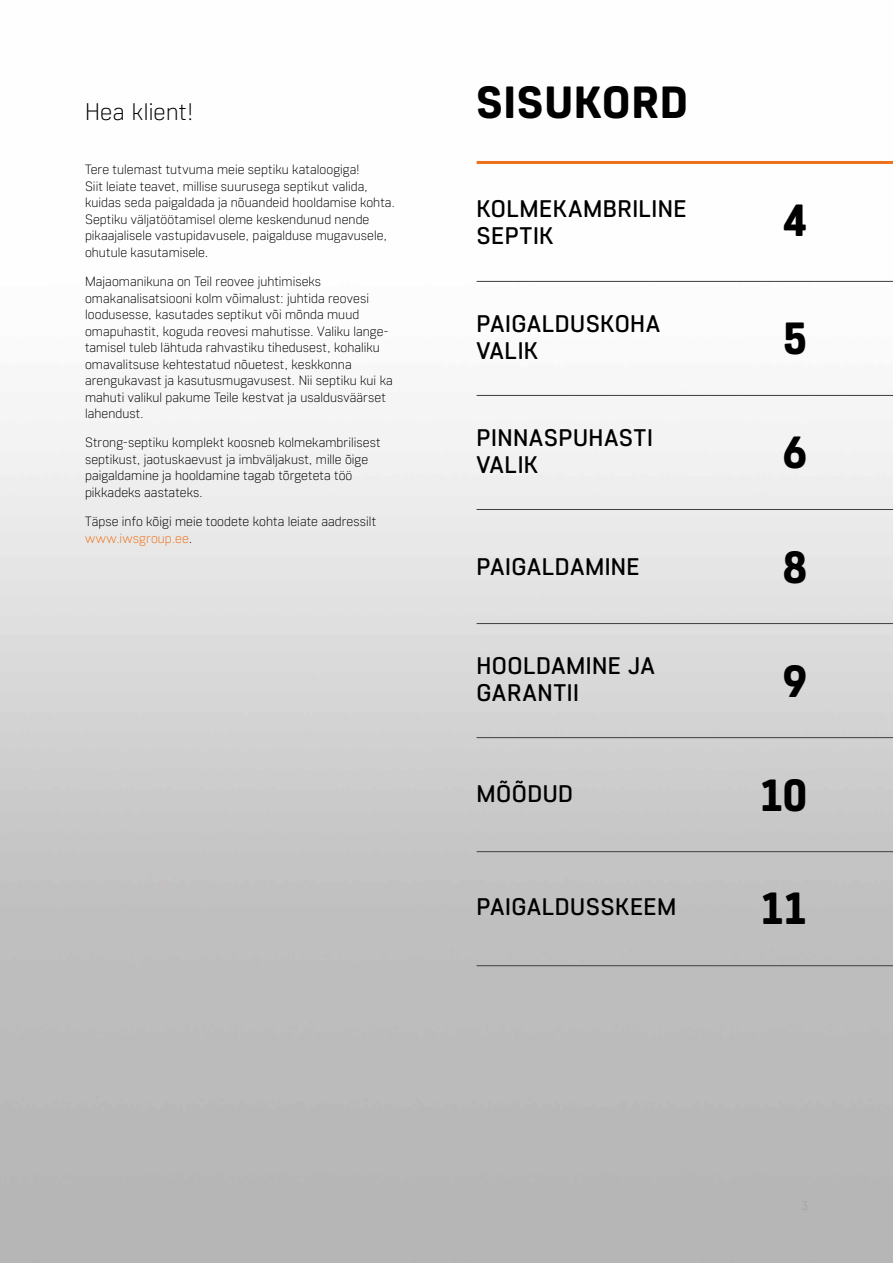
<style>
.page{position:relative;width:893px;height:1263px;background:#fff}
.page>*{position:absolute;margin:0;border:0;box-sizing:border-box;transform-origin:0 0}
.t1{font:800 45px "Core Sans R65";letter-spacing:.015em;color:#000}
.t2{font:500 24px/27px "Core Sans R45";letter-spacing:.02em;color:#000}
.t3{font:300 24px "Core Sans R25";letter-spacing:.015em;color:#000}
.t4{font:300 13.5px/16.5px "Core Sans R25";letter-spacing:.005em;color:#000}
.s1{color:#ee711a}
</style>
<div class="page">
<hr style="left:477px;top:161px;width:416px;height:3px;background:#ee711a">
<hr style="left:477px;top:281px;width:416px;height:1px;background:#423e3b">
<hr style="left:477px;top:623px;width:416px;height:1px;background:#423e3b">
<hr style="left:477px;top:395px;width:416px;height:1px;background:#423e3b">
<hr style="left:477px;top:737px;width:416px;height:1px;background:#423e3b">
<hr style="left:477px;top:509px;width:416px;height:1px;background:#423e3b">
<hr style="left:477px;top:851px;width:416px;height:1px;background:#423e3b">
<hr style="left:477px;top:965px;width:416px;height:1px;background:#423e3b">
<h2 class="t3" style="left:85px;top:96px;width:110px">Hea klient!</h2>
<p class="t4" style="left:85px;top:161px;width:312px">Tere tulemast tutvuma meie septiku kataloogiga!<br>Siit leiate teavet, millise suurusega septikut valida, kuidas seda paigaldada ja nõuandeid hooldamise kohta.<br>Septiku väljatöötamisel oleme keskendunud nende pikaajalisele vastupidavusele, paigalduse mugavusele, ohutule kasutamisele.</p>
<p class="t4" style="left:85px;top:273px;width:309px">Majaomanikuna on Teil reovee juhtimiseks omakanalisatsiooni kolm võimalust: juhtida reovesi loodusesse, kasutades septikut või mõnda muud omapuhastit, koguda reovesi mahutisse. Valiku lange&shy;tamisel tuleb lähtuda rahvastiku tihedusest, kohaliku omavalitsuse kehtestatud nõuetest, keskkonna arengukavast ja kasutusmugavusest. Nii septiku kui ka mahuti valikul pakume Teile kestvat ja usaldusväärset lahendust.</p>
<p class="t4" style="left:85px;top:434px;width:297px">Strong-septiku komplekt koosneb kolmekambrilisest septikust, jaotuskaevust ja imbväljakust, mille õige paigaldamine ja hooldamine tagab tõrgeteta töö pikkadeks aastateks.</p>
<p class="t4" style="left:85px;top:513px;width:292px">Täpse info kõigi meie toodete kohta leiate aadressilt <span class="s1">www.iwsgroup.ee</span>.</p>
<h1 class="t1" style="left:476px;top:73px;width:214px">SISUKORD</h1>
<h2 class="t2" style="left:477px;top:195px;width:211px">KOLMEKAMBRILINE<br>SEPTIK</h2>
<h2 class="t2" style="left:477px;top:309px;width:185px">PAIGALDUSKOHA<br>VALIK</h2>
<h2 class="t2" style="left:477px;top:423px;width:178px">PINNASPUHASTI<br>VALIK</h2>
<h2 class="t2" style="left:477px;top:552px;width:165px">PAIGALDAMINE</h2>
<h2 class="t2" style="left:477px;top:651px;width:179px">HOOLDAMINE JA<br>GARANTII</h2>
<h2 class="t2" style="left:477px;top:779px;width:98px">MÕÕDUD</h2>
<h2 class="t2" style="left:477px;top:892px;width:201px">PAIGALDUSSKEEM</h2>
<h1 class="t1" style="left:782px;top:192px;width:27px">4</h1>
<h1 class="t1" style="left:782px;top:309px;width:27px">5</h1>
<h1 class="t1" style="left:782px;top:424px;width:27px">6</h1>
<h1 class="t1" style="left:782px;top:538px;width:27px">8</h1>
<h1 class="t1" style="left:782px;top:652px;width:27px">9</h1>
<h1 class="t1" style="left:758px;top:766px;width:51px">10</h1>
<h1 class="t1" style="left:759px;top:879px;width:50px">11</h1>
</div>
